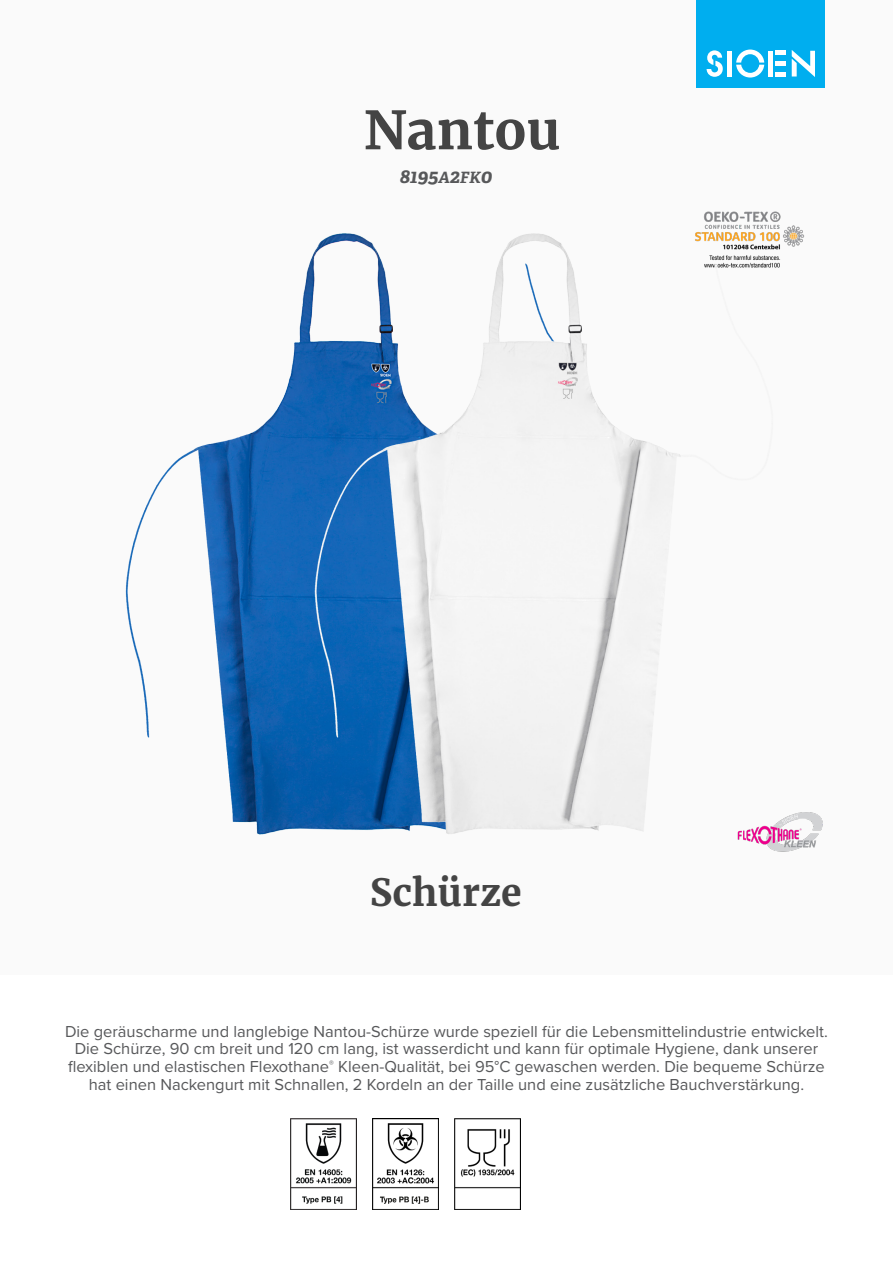
<style>
.page{position:relative;width:893px;height:1263px;background:#fff}
.page>*{position:absolute;margin:0;border:0;box-sizing:border-box;transform-origin:0 0}
.product_name{font:700 52.5px "Merriweather";color:#444}
.product_h2{font:700 37.5px "Merriweather";color:#444}
.product_ref{font:italic 700 19.5px "Adelle";color:#57585a}
.product_description{font:16.5px/17.9px "Proxima Nova";color:#57585a;text-align:center}
.s1{font-size:15.6px}
</style>
<div class="page">
<div style="left:0;top:0;width:893px;height:974px;background:#fafafa"></div>
<div style="left:697px;top:0;width:128px;height:88px;background:#00aeef"></div>
<svg style="left:707px;top:50px;width:16px;height:27px"></svg>
<svg style="left:736px;top:50px;width:28px;height:28px"></svg>
<div style="left:727px;top:51px;width:5px;height:26px;background:#fff"></div>
<div style="left:768px;top:51px;width:5px;height:26px;background:#fff"></div>
<div style="left:775px;top:72px;width:11px;height:5px;background:#fff"></div>
<div style="left:775px;top:61px;width:11px;height:5px;background:#fff"></div>
<hr style="left:775px;top:51px;width:11px;height:4px;background:#fff">
<svg style="left:792px;top:50px;width:23px;height:27px"></svg>
<img style="left:783px;top:812px;width:40px;height:40px">
<img style="left:783px;top:225px;width:21px;height:22px">
<img style="left:290px;top:1118px;width:66px;height:92px">
<img style="left:372px;top:1118px;width:67px;height:92px">
<img style="left:454px;top:1118px;width:67px;height:92px">
<img style="left:125px;top:342px;width:173px;height:493px">
<img style="left:298px;top:211px;width:485px;height:641px">
<p class="product_name" style="left:364px;top:97px;width:198px">Nantou</p>
<p class="product_ref" style="left:400px;top:164px;width:94px">8195<span class="s1">A</span>2<span class="s1">FK</span>0</p>
<p class="product_h2" style="left:370px;top:868px;width:154px">Schürze</p>
<p class="product_description" style="left:65px;top:1021px;width:764px">Die geräuscharme und langlebige Nantou-Schürze wurde speziell für die Lebensmittelindustrie entwickelt.<br>Die Schürze, 90 cm breit und 120 cm lang, ist wasserdicht und kann für optimale Hygiene, dank unserer flexiblen und elastischen Flexothane<sup>®</sup> Kleen-Qualität, bei 95°C gewaschen werden. Die bequeme Schürze hat einen Nackengurt mit Schnallen, 2 Kordeln an der Taille und eine zusätzliche Bauchverstärkung.</p>
</div>
